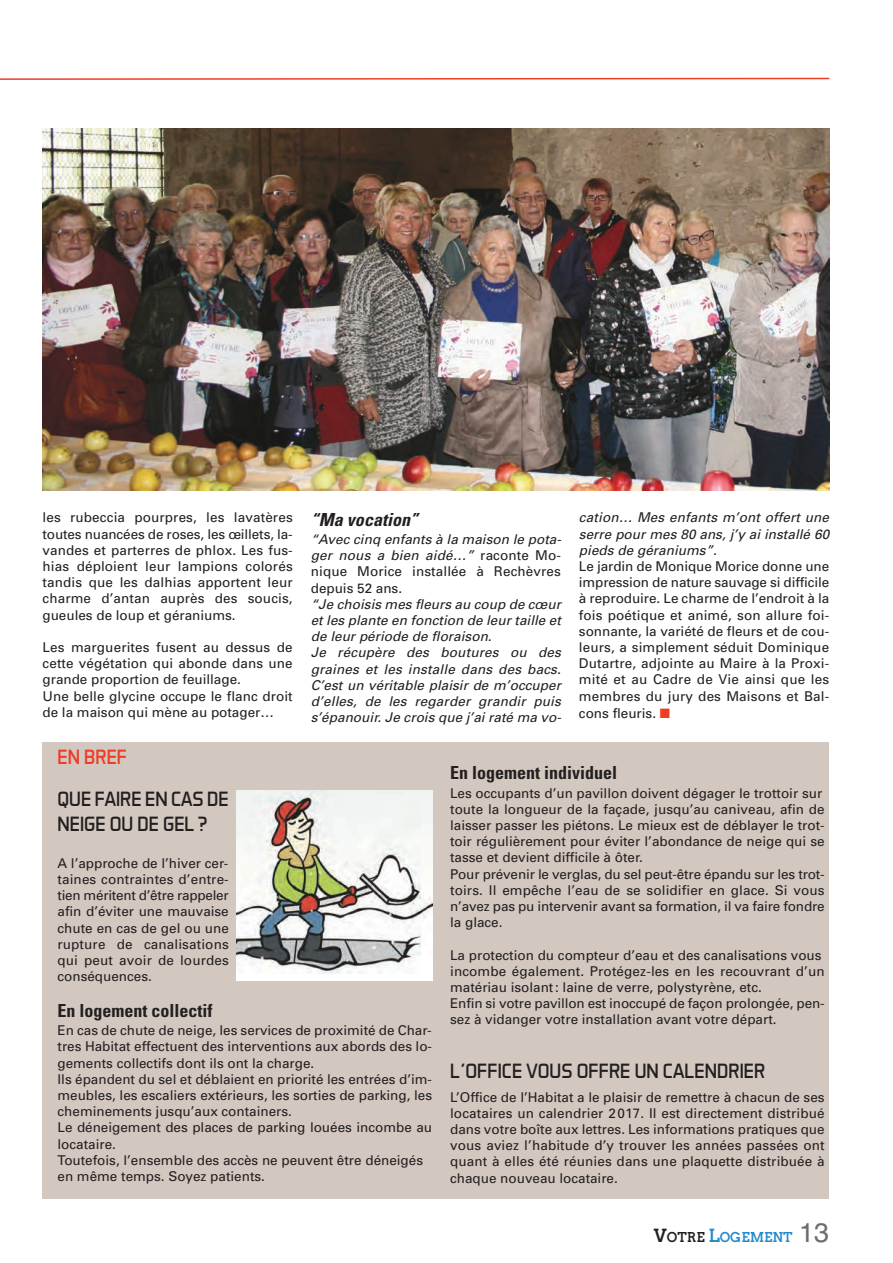
<style>
.page{position:relative;width:893px;height:1263px;background:#fff}
.page>*{position:absolute;margin:0;border:0;box-sizing:border-box;transform-origin:0 0}
.t1{font:21px/25.2px "Aero Matics";color:#231f20}
.t2{font:21px "Aero Matics";color:#ef3c25}
.t3{font:700 condensed 18px "Univers";color:#231f20}
.t4{font:italic 700 condensed 18px "Univers";color:#231f20}
.t5{font:13.5px/16.2px "Univers";color:#231f20}
.t6{font:italic 13.5px/16.2px "Univers";letter-spacing:.005em;color:#231f20}
.t7{font:700 13.5px "Twentytwelve Slab";color:#238acb}
.s1{font-style:italic}
.s2{color:#ef3c25}
.s3{font-size:18px;color:#231f20}
.s4{color:#231f20}
.s5{font-size:18px}
.s6{font-family:"Helvetica";font-weight:400;font-size:27px;color:#6c6d70}
</style>
<div class="page">
<svg style="left:0;top:77px;width:830px;height:3px"></svg>
<img style="left:43px;top:129px;width:786px;height:361px">
<div style="left:43px;top:743px;width:786px;height:456px;background:#d2c8c0"></div>
<img style="left:236px;top:790px;width:196px;height:190px">
<p class="t5" style="left:43px;top:511px;width:252px;text-align:justify">les rubeccia pourpres, les lavatères toutes nuancées de roses, les œillets, la&shy;vandes et parterres de phlox. Les fus&shy;hias déploient leur lampions colorés tandis que les dalhias apportent leur charme d’antan auprès des soucis, gueules de loup et géraniums.</p>
<p class="t5" style="left:43px;top:640px;width:252px">Les marguerites fusent au dessus de cette végétation qui abonde dans une grande proportion de feuillage.<br>Une belle glycine occupe le flanc droit de la maison qui mène au potager…</p>
<h2 class="t4" style="left:311px;top:512px;width:113px">“Ma vocation”</h2>
<p class="t5" style="left:311px;top:532px;width:254px"><span class="s1">“Avec cinq enfants à la maison le pota&shy;ger nous a bien aidé…”</span> ra c o n t e M o - nique Morice installée à Rechèvres depuis 52 ans.</p>
<p class="t6" style="left:311px;top:597px;width:254px">“Je choisis mes fleurs au coup de cœur et les plante en fonction de leur taille et de leur période de floraison.<br>Je récupère des boutures ou des graines et les installe dans des bacs.<br>C’est un véritable plaisir de m’occuper d’elles, de les regarder grandir puis s’épanouir. Je crois que j ’ai raté ma vo-</p>
<p class="t6" style="left:579px;top:511px;width:254px;text-align:justify">cation… Mes enfants m’ont offert une serre pour mes 80 ans, j ’y ai installé 60 pieds de géraniums”.</p>
<p class="t5" style="left:579px;top:559px;width:252px;text-align:justify">Le jardin de Monique Morice donne une impression de nature sauvage si difficile à reproduire. Le charme de l’endroit à la fois poétique et animé, son allure foi&shy;sonnante, la variété de fleurs et de cou&shy;leurs, a simplement séduit Dominique Dutartre, adjointe au Maire à la Proxi&shy;mité et au Cadre de Vie ainsi que les membres du jury des Maisons et Bal-</p>
<p class="t5" style="left:579px;top:706px;width:93px">cons fleuris. <span class="s2">■</span></p>
<h1 class="t2" style="left:58px;top:750px;width:71px">EN BREF</h1>
<h1 class="t1" style="left:58px;top:788px;width:173px">QUE FAIRE EN CAS DE<br>NEIGE OU DE GEL ?</h1>
<p class="t5" style="left:58px;top:856px;width:173px;text-align:justify">A l’approche de l’hiver cer&shy;taines contraintes d’entre&shy;tien méritent d’être rappeler afin d’éviter une mauvaise chute en cas de gel ou une rupture de canalisations qui peut avoir de lourdes conséquences.</p>
<h2 class="t3" style="left:58px;top:1004px;width:156px">En logement collectif</h2>
<p class="t5" style="left:58px;top:1024px;width:376px">En cas de chute de neige, les services de proximité de Char&shy;tres Habitat effectuent des interventions aux abords des lo&shy;gements collectifs dont ils ont la charge.<br>Ils épandent du sel et déblaient en priorité les entrées d’im&shy;meubles, les escaliers extérieurs, les sorties de parking, les cheminements jusqu’aux containers.<br>Le déneigement des places de parking louées incombe au locataire.<br>Toutefois, l’ensemble des accès ne peuvent être déneigés en même temps. Soyez patients.</p>
<h2 class="t3" style="left:450px;top:766px;width:168px">En logement individuel</h2>
<p class="t5" style="left:450px;top:786px;width:376px">Les occupants d’un pavillon doivent dégager le trottoir sur toute la longueur de la façade, jusqu’au caniveau, afin de laisser passer les piétons. Le mieux est de déblayer le trot&shy;toir régulièrement pour éviter l’abondance de neige qui se tasse et devient difficile à ôter.<br>Pour prévenir le verglas, du sel peut-être épandu sur les trot&shy;toirs. Il empêche l’eau de se solidifier en glace. Si vous n’avez pas pu intervenir avant sa formation, il va faire fondre la glace.</p>
<p class="t5" style="left:450px;top:948px;width:376px">La protection du compteur d’eau et des canalisations vous incombe également. Protégez-les en les recouvrant d’un matériau isolant: laine de verre, polystyrène, etc.<br>Enfin si votre pavillon est inoccupé de façon prolongée, pen&shy;sez à vidanger votre installation avant votre départ.</p>
<h1 class="t1" style="left:450px;top:1060px;width:317px">L’OFFICE VOUS OFFRE UN CALENDRIER</h1>
<p class="t5" style="left:450px;top:1090px;width:376px;text-align:justify">L’Office de l’Habitat a le plaisir de remettre à chacun de ses locataires un calendrier 2017. Il est directement distribué dans votre boîte aux lettres. Les informations pratiques que vous aviez l’habitude d’y trouver les années passées ont quant à elles été réunies dans une plaquette distribuée à chaque nouveau locataire.</p>
<p class="t7" style="left:654px;top:1229px;width:177px"><span class="s3">V</span><span class="s4">OTRE</span> <span class="s5">L</span>OGEMENT <span class="s6">13</span></p>
</div>
